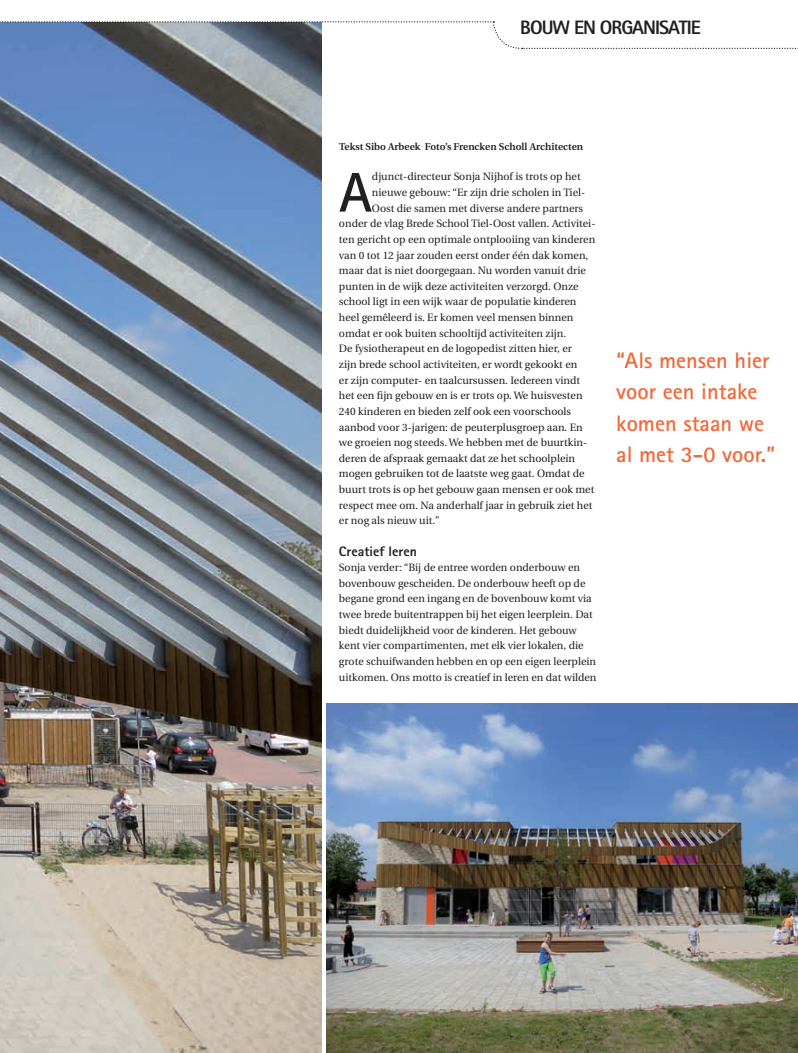
<style>
.page{position:relative;width:798px;height:1053px;background:#fff}
.page>*{position:absolute;margin:0;border:0;box-sizing:border-box;transform-origin:0 0}
.t1{font:700 55.88px "Rotis Sans Serif";color:#231f20}
.t2{font:700 22.5px/31.2px "Rotis Sans Serif";color:#f1693a}
.t3{font:800 19.38px "Rotis Sans Serif";letter-spacing:-.05em;color:#231f20}
.t4{font:800 13.75px "Rotis Sans Serif";color:#231f20}
.t5{font:10.62px/15.6px "Utopia";color:#231f20}
.t6{font:600 10px "Utopia";color:#231f20}
</style>
<div class="page">
<img style="left:0;top:50px;width:321px;height:1002px">
<svg style="left:0;top:21px;width:798px;height:29px"></svg>
<img style="left:326px;top:703px;width:471px;height:349px">
<h3 class="t3" style="left:520px;top:15px;width:182px">BOUW EN ORGANISATIE</h3>
<p class="t6" style="left:339px;top:141px;width:245px">Tekst Sibo Arbeek Foto’s Frencken Scholl Architecten</p>
<h1 class="t1" style="left:339px;top:157px;width:35px">A</h1>
<p class="t5" style="left:372px;top:169px;width:210px">djunct-directeur Sonja Nijhof is trots op het</p>
<p class="t5" style="left:372px;top:185px;width:215px">nieuwe gebouw: “Er zijn drie scholen in Tiel-</p>
<p class="t5" style="left:372px;top:200px;width:213px">Oost die samen met diverse andere partners</p>
<p class="t5" style="left:339px;top:216px;width:258px">onder de vlag Brede School Tiel-Oost vallen. Activitei-</p>
<p class="t5" style="left:339px;top:232px;width:258px">ten gericht op een optimale ontplooiing van kinderen</p>
<p class="t5" style="left:339px;top:247px;width:251px">van 0 tot 12 jaar zouden eerst onder één dak komen,</p>
<p class="t5" style="left:339px;top:263px;width:248px">maar dat is niet doorgegaan. Nu worden vanuit drie</p>
<p class="t5" style="left:339px;top:278px;width:241px">punten in de wijk deze activiteiten verzorgd. Onze</p>
<p class="t5" style="left:339px;top:294px;width:239px">school ligt in een wijk waar de populatie kinderen</p>
<p class="t5" style="left:339px;top:310px;width:236px">heel gemêleerd is. Er komen veel mensen binnen</p>
<p class="t5" style="left:339px;top:325px;width:228px">omdat er ook buiten schooltijd activiteiten zijn.</p>
<p class="t5" style="left:339px;top:341px;width:234px">De fysiotherapeut en de logopedist zitten hier, er</p>
<p class="t5" style="left:339px;top:357px;width:240px">zijn brede school activiteiten, er wordt gekookt en</p>
<p class="t5" style="left:339px;top:372px;width:242px">er zijn computer- en taalcursussen. Iedereen vindt</p>
<p class="t5" style="left:339px;top:388px;width:245px">het een fijn gebouw en is er trots op. We huisvesten</p>
<p class="t5" style="left:339px;top:403px;width:234px">240 kinderen en bieden zelf ook een voorschools</p>
<p class="t5" style="left:339px;top:419px;width:245px">aanbod voor 3-jarigen: de peuterplusgroep aan. En</p>
<p class="t5" style="left:339px;top:435px;width:250px">we groeien nog steeds. We hebben met de buurtkin-</p>
<p class="t5" style="left:339px;top:450px;width:237px">deren de afspraak gemaakt dat ze het schoolplein</p>
<p class="t5" style="left:339px;top:466px;width:247px">mogen gebruiken tot de laatste weg gaat. Omdat de</p>
<p class="t5" style="left:339px;top:482px;width:257px">buurt trots is op het gebouw gaan mensen er ook met</p>
<p class="t5" style="left:339px;top:497px;width:255px">respect mee om. Na anderhalf jaar in gebruik ziet het</p>
<p class="t5" style="left:339px;top:513px;width:102px">er nog als nieuw uit.”</p>
<p class="t4" style="left:339px;top:542px;width:79px">Creatief leren</p>
<p class="t5" style="left:339px;top:560px;width:259px">Sonja verder: “Bij de entree worden onderbouw en bovenbouw gescheiden. De onderbouw heeft op de begane grond een ingang en de bovenbouw komt via twee brede buitentrappen bij het eigen leerplein. Dat biedt duidelijkheid voor de kinderen. Het gebouw kent vier compartimenten, met elk vier lokalen, die grote schuifwanden hebben en op een eigen leerplein uitkomen. Ons motto is creatief in leren en dat wilden</p>
<h2 class="t2" style="left:616px;top:344px;width:160px">“Als mensen hier voor een intake komen staan we al met 3-0 voor.”</h2>
</div>
